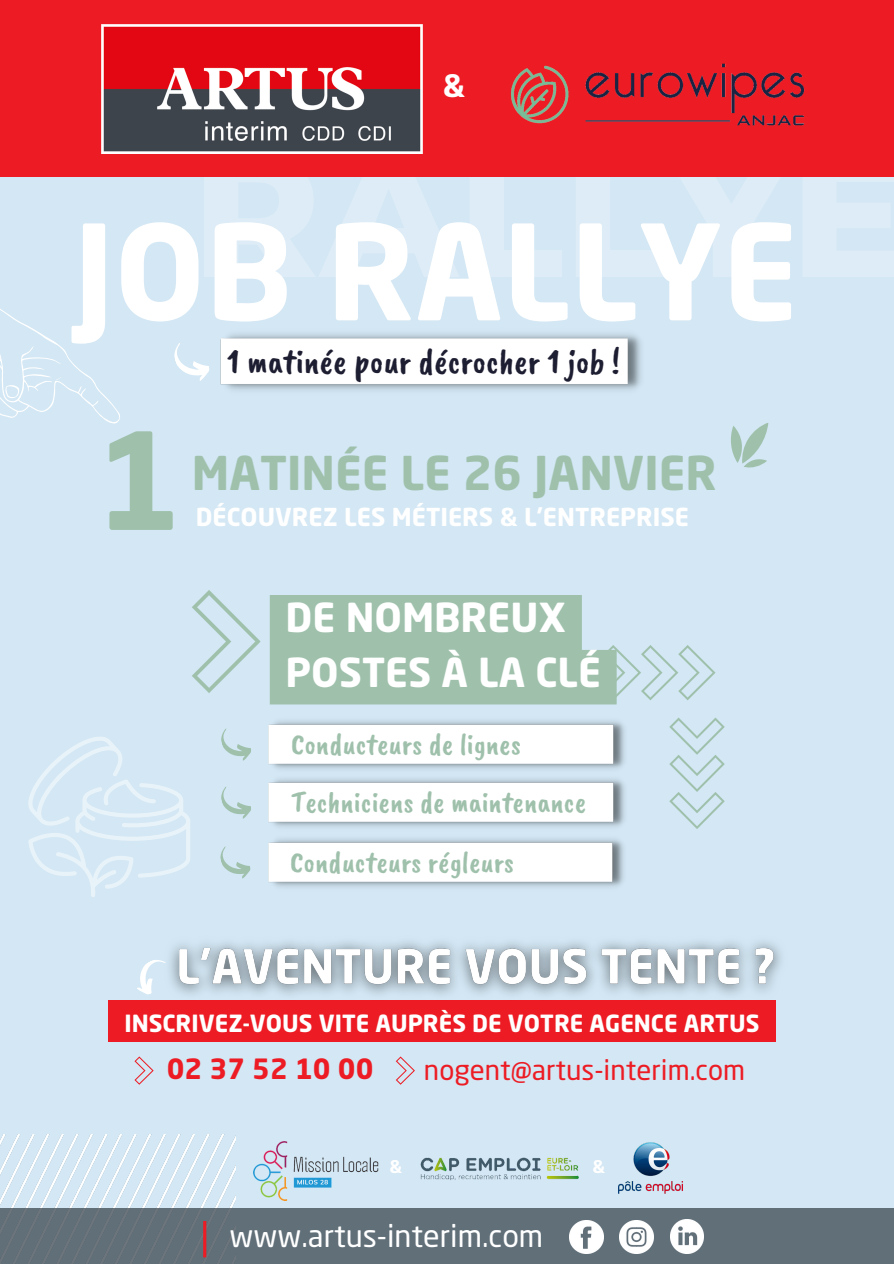
<style>
.page{position:relative;width:894px;height:1264px;background:#fff}
.page>*{position:absolute;margin:0;border:0;box-sizing:border-box;transform-origin:0 0}
.t1{font:800 173.85px "Montserrat";color:#fff}
.t2{font:700 132.75px "Neo Sans Pro";color:#9fc1ac}
.t3{font:700 130.35px "Neo Sans Pro";color:#fff}
.t4{font:700 46.05px "Neo Sans Pro";color:#9fc1ac}
.t5{font:700 39.45px/54.9px "Neo Sans Pro";color:#fff}
.t6{font:35.55px "Caveat Brush";color:#1e1e32}
.t7{font:700 30.6px "Neo Sans Pro";color:#fff}
.t8{font:30.45px "Neo Sans Pro";color:#fff}
.t9{font:30.15px "Caveat Brush";color:#9fc1ac}
.t10{font:27.6px "Neo Sans Pro";color:#ed1c24}
.t11{font:700 27.6px "Neo Sans Pro";color:#ed1c24}
.t12{font:700 24.45px "Neo Sans Pro";color:#fff}
.t13{font:700 23.4px "Neo Sans Pro";color:#fff}
.t14{font:700 17.4px "Neo Sans Pro";color:#fff}
</style>
<div class="page">
<div style="left:0;top:0;width:893px;height:1263px;background:#d3e7f4"></div>
<img style="left:0;top:1134px;width:235px;height:74px">
<div style="left:0;top:1208px;width:893px;height:55px;background:#616f79"></div>
<svg style="left:203px;top:1221px;width:3px;height:36px"></svg>
<img style="left:569px;top:1220px;width:34px;height:33px">
<img style="left:619px;top:1220px;width:34px;height:33px">
<img style="left:670px;top:1219px;width:33px;height:34px">
<div style="left:0;top:0;width:893px;height:177px;background:#ed1c24"></div>
<img style="left:102px;top:24px;width:320px;height:130px">
<img style="left:220px;top:334px;width:421px;height:56px">
<svg style="left:174px;top:343px;width:36px;height:38px"></svg>
<svg style="left:0;top:309px;width:120px;height:115px"></svg>
<svg style="left:137px;top:960px;width:19px;height:35px"></svg>
<svg style="left:28px;top:737px;width:162px;height:160px"></svg>
<div style="left:108px;top:1000px;width:667px;height:41px;background:#ed1c24"></div>
<svg style="left:192px;top:590px;width:68px;height:103px"></svg>
<img style="left:156px;top:942px;width:625px;height:74px">
<svg style="left:134px;top:1056px;width:19px;height:28px"></svg>
<svg style="left:395px;top:1056px;width:20px;height:28px"></svg>
<svg style="left:270px;top:595px;width:445px;height:109px"></svg>
<img style="left:511px;top:63px;width:294px;height:63px">
<svg style="left:731px;top:423px;width:38px;height:45px"></svg>
<img style="left:268px;top:721px;width:357px;height:106px">
<svg style="left:221px;top:787px;width:30px;height:32px"></svg>
<svg style="left:221px;top:729px;width:30px;height:32px"></svg>
<img style="left:268px;top:839px;width:356px;height:48px">
<svg style="left:220px;top:846px;width:31px;height:33px"></svg>
<svg style="left:669px;top:717px;width:55px;height:112px"></svg>
<img style="left:253px;top:1141px;width:125px;height:59px">
<img style="left:420px;top:1157px;width:159px;height:23px">
<img style="left:618px;top:1142px;width:65px;height:52px">
<p class="t7" style="left:443px;top:74px;width:24px">&amp;</p>
<h1 class="t1" style="left:192px;top:109px;width:716px">RALLYE</h1>
<h3 class="t3" style="left:74px;top:220px;width:726px">JOB RALLYE</h3>
<h2 class="t2" style="left:96px;top:428px;width:87px">1</h2>
<p class="t6" style="left:227px;top:339px;width:394px">1 matinée pour décrocher 1 job !</p>
<h3 class="t4" style="left:192px;top:454px;width:526px">MATINÉE LE 26 JANVIER</h3>
<p class="t12" style="left:196px;top:507px;width:494px">DÉCOUVREZ LES MÉTIERS &amp; L'ENTREPRISE</p>
<h3 class="t5" style="left:285px;top:594px;width:317px">DE NOMBREUX<br>POSTES À LA CLÉ</h3>
<p class="t9" style="left:291px;top:725px;width:231px">Conducteurs de lignes</p>
<p class="t9" style="left:291px;top:783px;width:296px">Techniciens de maintenance</p>
<p class="t9" style="left:290px;top:843px;width:225px">Conducteurs régleurs</p>
<p class="t13" style="left:124px;top:1013px;width:636px">INSCRIVEZ-VOUS VITE AUPRÈS DE VOTRE AGENCE ARTUS</p>
<p class="t11" style="left:167px;top:1057px;width:208px">02 37 52 10 00</p>
<p class="t10" style="left:424px;top:1059px;width:322px">nogent@artus-interim.com</p>
<p class="t14" style="left:389px;top:1160px;width:14px">&amp;</p>
<p class="t14" style="left:592px;top:1160px;width:14px">&amp;</p>
<p class="t8" style="left:229px;top:1223px;width:315px">www.artus-interim.com</p>
</div>
